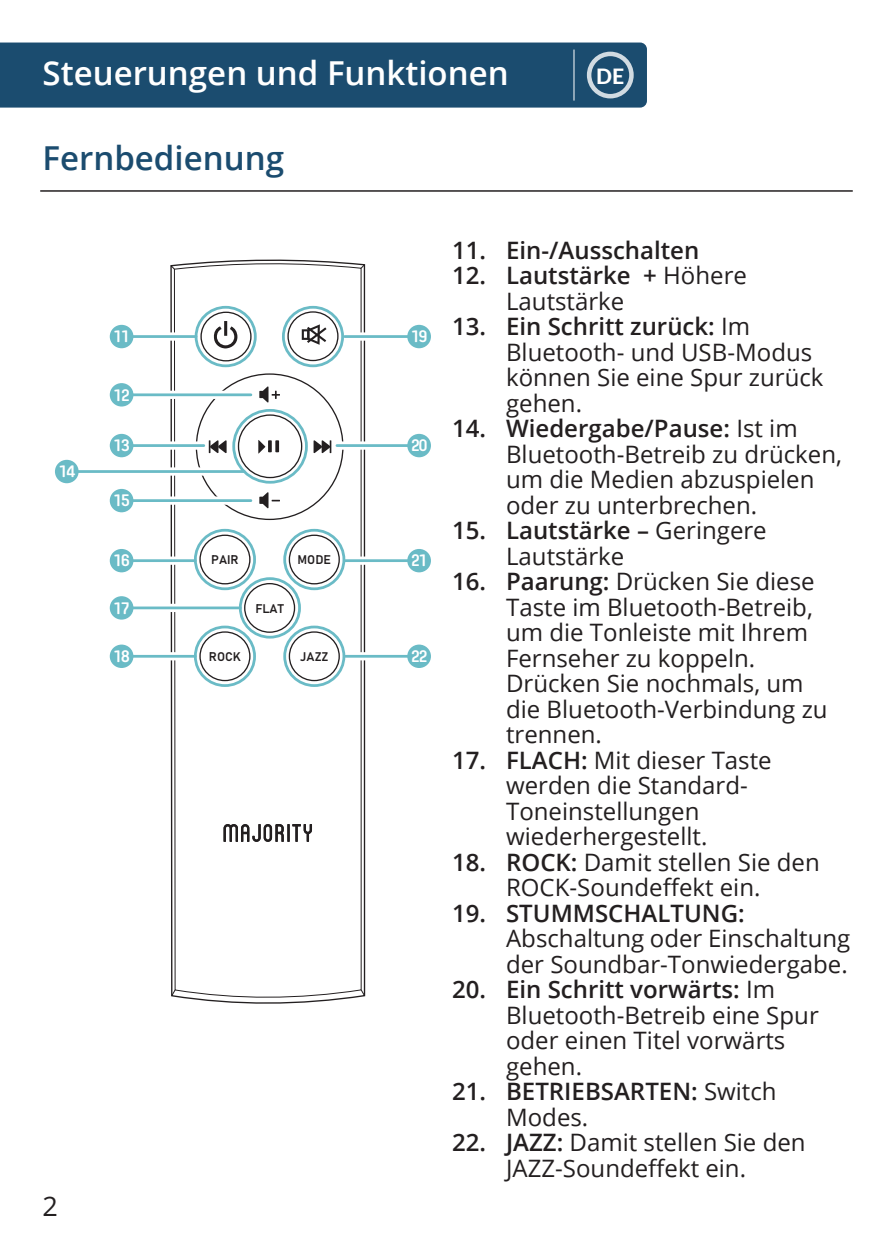
<style>
.page{position:relative;width:893px;height:1259px;background:#fff}
.page>*{position:absolute;margin:0;border:0;box-sizing:border-box;transform-origin:0 0}
.Page_Header{font:600 33px "Open Sans";color:#fff}
.Blue_Header{font:600 33px "Open Sans";color:#1b4c6f}
.t1{font:27px "Open Sans";color:#231f20}
.t2{font:24px/25.5px "Open Sans";color:#231f20}
.t3{font:600 24px/25.5px "Open Sans";color:#231f20}
.t4{font:800 21px "Lato";color:#fff}
.t5{font:500 16.5px "Core Mellow";letter-spacing:-.1em;color:#fff}
.t6{font:12.3px "Bahnschrift";color:#231f20}
.s1{font-weight:600}
.s2{font-weight:400}
</style>
<div class="page">
<div style="left:0;top:43px;width:646px;height:65px;background:#1b4c6f"></div>
<div style="left:586px;top:52px;width:47px;height:46px;border:4px solid #fff;border-radius:50%"></div>
<hr style="left:573px;top:50px;width:1px;height:51px;background:#fff">
<hr style="left:40px;top:190px;width:812px;height:2px;background:#231f20">
<svg style="left:170px;top:259px;width:196px;height:745px"></svg>
<svg style="left:170px;top:264px;width:5px;height:6px"></svg>
<svg style="left:360px;top:264px;width:5px;height:5px"></svg>
<svg style="left:170px;top:989px;width:6px;height:8px"></svg>
<svg style="left:360px;top:988px;width:5px;height:8px"></svg>
<div style="left:121px;top:332px;width:65px;height:9px;background:#fff"></div>
<hr style="left:121px;top:335px;width:75px;height:3px;background:#6abbc6">
<div style="left:110px;top:325px;width:23px;height:23px;background:#6abbc6;border-radius:50%"></div>
<div style="left:194px;top:306px;width:62px;height:61px;border:3px solid #6abbc6;border-radius:50%"></div>
<div style="left:282px;top:306px;width:62px;height:61px;border:3px solid #6abbc6;border-radius:50%"></div>
<div style="left:232px;top:409px;width:76px;height:75px;border:3px solid #6abbc6;border-radius:50%"></div>
<div style="left:238px;top:414px;width:64px;height:64px;border:1px solid #231f20;border-radius:50%"></div>
<div style="left:194px;top:529px;width:62px;height:61px;border:3px solid #6abbc6;border-radius:50%"></div>
<div style="left:283px;top:529px;width:62px;height:61px;border:3px solid #6abbc6;border-radius:50%"></div>
<div style="left:239px;top:577px;width:62px;height:61px;border:3px solid #6abbc6;border-radius:50%"></div>
<div style="left:194px;top:625px;width:62px;height:62px;border:3px solid #6abbc6;border-radius:50%"></div>
<div style="left:283px;top:625px;width:62px;height:62px;border:3px solid #6abbc6;border-radius:50%"></div>
<svg style="left:132px;top:391px;width:119px;height:8px"></svg>
<hr style="left:121px;top:393px;width:130px;height:3px;background:#6abbc6">
<div style="left:110px;top:383px;width:23px;height:23px;background:#6abbc6;border-radius:50%"></div>
<div style="left:67px;top:467px;width:140px;height:9px;background:#fff"></div>
<hr style="left:67px;top:470px;width:177px;height:3px;background:#6abbc6">
<div style="left:55px;top:460px;width:24px;height:23px;background:#6abbc6;border-radius:50%"></div>
<div style="left:121px;top:441px;width:79px;height:9px;background:#fff"></div>
<hr style="left:121px;top:444px;width:83px;height:3px;background:#6abbc6">
<div style="left:110px;top:434px;width:23px;height:23px;background:#6abbc6;border-radius:50%"></div>
<div style="left:121px;top:496px;width:130px;height:9px;background:#fff"></div>
<hr style="left:121px;top:499px;width:130px;height:3px;background:#6abbc6">
<div style="left:110px;top:489px;width:23px;height:23px;background:#6abbc6;border-radius:50%"></div>
<div style="left:121px;top:556px;width:65px;height:9px;background:#fff"></div>
<hr style="left:121px;top:559px;width:74px;height:3px;background:#6abbc6">
<div style="left:110px;top:549px;width:23px;height:23px;background:#6abbc6;border-radius:50%"></div>
<svg style="left:132px;top:604px;width:68px;height:8px"></svg>
<hr style="left:121px;top:606px;width:119px;height:3px;background:#6abbc6">
<div style="left:110px;top:596px;width:23px;height:23px;background:#6abbc6;border-radius:50%"></div>
<svg style="left:132px;top:652px;width:54px;height:8px"></svg>
<hr style="left:121px;top:655px;width:74px;height:2px;background:#6abbc6">
<div style="left:110px;top:644px;width:23px;height:24px;background:#6abbc6;border-radius:50%"></div>
<div style="left:355px;top:332px;width:64px;height:9px;background:#fff"></div>
<hr style="left:344px;top:335px;width:75px;height:3px;background:#6abbc6">
<div style="left:407px;top:325px;width:24px;height:23px;background:#6abbc6;border-radius:50%"></div>
<div style="left:340px;top:441px;width:79px;height:9px;background:#fff"></div>
<hr style="left:337px;top:444px;width:82px;height:3px;background:#6abbc6">
<div style="left:407px;top:434px;width:24px;height:23px;background:#6abbc6;border-radius:50%"></div>
<div style="left:354px;top:556px;width:65px;height:9px;background:#fff"></div>
<hr style="left:345px;top:559px;width:74px;height:3px;background:#6abbc6">
<div style="left:407px;top:549px;width:24px;height:23px;background:#6abbc6;border-radius:50%"></div>
<svg style="left:354px;top:652px;width:54px;height:8px"></svg>
<hr style="left:345px;top:655px;width:74px;height:2px;background:#6abbc6">
<div style="left:407px;top:644px;width:24px;height:24px;background:#6abbc6;border-radius:50%"></div>
<p class="Page_Header" style="left:43px;top:50px;width:467px">Steuerungen und Funktionen</p>
<p class="t4" style="left:596px;top:60px;width:30px">DE</p>
<p class="Blue_Header" style="left:43px;top:135px;width:243px">Fernbedienung</p>
<p class="t5" style="left:113px;top:324px;width:18px">11</p>
<p class="t5" style="left:113px;top:382px;width:18px">12</p>
<p class="t5" style="left:58px;top:459px;width:18px">14</p>
<p class="t5" style="left:113px;top:433px;width:18px">13</p>
<p class="t5" style="left:113px;top:488px;width:18px">15</p>
<p class="t5" style="left:113px;top:548px;width:18px">16</p>
<p class="t5" style="left:113px;top:595px;width:18px">17</p>
<p class="t5" style="left:113px;top:644px;width:18px">18</p>
<p class="t6" style="left:211px;top:552px;width:29px">PAIR</p>
<p class="t6" style="left:297px;top:552px;width:35px">MODE</p>
<p class="t6" style="left:255px;top:600px;width:30px">FLAT</p>
<p class="t6" style="left:209px;top:649px;width:34px">ROCK</p>
<p class="t6" style="left:300px;top:649px;width:30px">JAZZ</p>
<p class="t1" style="left:43px;top:1188px;width:17px">2</p>
<p class="t5" style="left:410px;top:324px;width:18px">19</p>
<p class="t5" style="left:410px;top:433px;width:18px">20</p>
<p class="t5" style="left:410px;top:548px;width:18px">21</p>
<p class="t5" style="left:410px;top:644px;width:18px">22</p>
<p class="t3" style="left:452px;top:237px;width:249px">11. Ein-/Ausschalten</p>
<p class="t2" style="left:506px;top:262px;width:242px;text-indent:-54px"><span class="s1">12. Lautstärke +</span> Höhere<br>Lautstärke</p>
<p class="t2" style="left:506px;top:313px;width:319px;text-indent:-54px"><span class="s1">13. Ein Schritt zurück:</span> Im<br>Bluetooth- und USB-Modus können Sie eine Spur zurück gehen.</p>
<p class="t2" style="left:506px;top:415px;width:337px;text-indent:-54px"><span class="s1">14. Wiedergabe/Pause:</span> Ist im<br>Bluetooth-Betreib zu drücken, um die Medien abzuspielen oder zu unterbrechen.</p>
<p class="t2" style="left:506px;top:517px;width:262px;text-indent:-54px"><span class="s1">15. Lautstärke –</span> Geringere<br>Lautstärke</p>
<p class="t2" style="left:506px;top:568px;width:323px;text-indent:-54px"><span class="s1">16. Paarung:</span> Drücken Sie diese<br>Taste im Bluetooth-Betreib, um die Tonleiste mit Ihrem<br>Fernseher zu koppeln.<br>Drücken Sie nochmals, um die Bluetooth-Verbindung zu trennen.</p>
<p class="t2" style="left:506px;top:747px;width:267px;text-indent:-54px"><span class="s1">17. FLACH:</span> Mit dieser Taste werden die Standard-<br>Toneinstellungen wiederhergestellt.</p>
<p class="t2" style="left:452px;top:849px;width:369px;text-align:center"><span class="s1">18. ROCK:</span> Damit stellen Sie den<br>ROCK-Soundeffekt ein.</p>
<p class="t2" style="left:506px;top:900px;width:346px;text-indent:-54px"><span class="s1">19. STUMMSCHALTUNG:<br></span>Abschaltung oder Einschaltung der Soundbar-Tonwiedergabe.</p>
<p class="t2" style="left:506px;top:976px;width:314px;text-indent:-54px"><span class="s1">20. Ein Schritt vorwärts:</span> Im<br>Bluetooth-Betreib eine Spur oder einen Titel vorwärts gehen.</p>
<p class="t3" style="left:506px;top:1078px;width:272px;text-indent:-54px">21. BETRIEBSARTEN: <span class="s2">Switch<br>Modes.</span></p>
<p class="t2" style="left:452px;top:1129px;width:355px;text-align:center"><span class="s1">22. JAZZ:</span> Damit stellen Sie den<br>JAZZ-Soundeffekt ein.</p>
</div>
